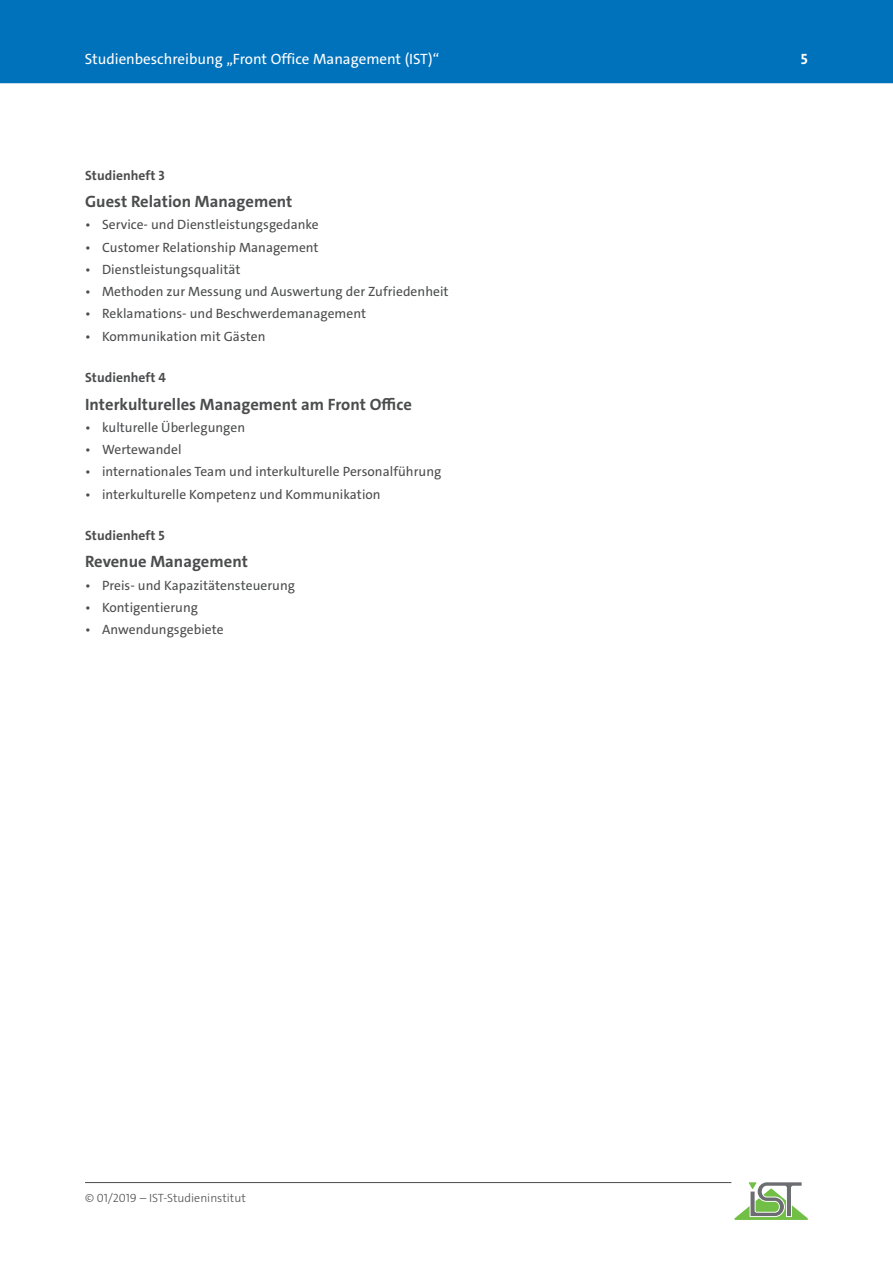
<style>
.page{position:relative;width:893px;height:1263px;background:#fff}
.page>*{position:absolute;margin:0;border:0;box-sizing:border-box;transform-origin:0 0}
.t1{font:700 16.5px "The Sans C4 s";letter-spacing:.005em;color:#4b4c4d}
.t2{font:15px "The Sans C4 s";color:#fff}
.t3{font:700 15px "The Sans C4 s";color:#fff}
.t4{font:13.5px "The Sans C4 s";letter-spacing:.005em;color:#4b4c4d}
.t5{font:700 13.5px "The Sans C4 s";letter-spacing:.005em;color:#4b4c4d}
.t6{font:300 12px "The Sans C4 s";color:#4b4c4d}
</style>
<div class="page">
<hr style="left:85px;top:1182px;width:646px;height:1px;background:#4b4c4d">
<svg style="left:734px;top:1182px;width:74px;height:38px"></svg>
<div style="left:0;top:0;width:893px;height:83px;background:#0072bc"></div>
<p class="t2" style="left:85px;top:49px;width:356px">Studienbeschreibung „Front Office Management (IST)“</p>
<p class="t3" style="left:801px;top:49px;width:8px">5</p>
<p class="t5" style="left:85px;top:167px;width:81px">Studienheft 3</p>
<p class="t1" style="left:85px;top:191px;width:209px">Guest Relation Management</p>
<p class="t4" style="left:85px;top:216px;width:235px">• Service- und Dienstleistungsgedanke</p>
<p class="t4" style="left:85px;top:238px;width:235px">• Customer Relationship Management</p>
<p class="t4" style="left:85px;top:261px;width:157px">• Dienstleistungsqualität</p>
<p class="t4" style="left:85px;top:283px;width:365px">• Methoden zur Messung und Auswertung der Zufriedenheit</p>
<p class="t4" style="left:85px;top:305px;width:283px">• Reklamations- und Beschwerdemanagement</p>
<p class="t4" style="left:85px;top:327px;width:182px">• Kommunikation mit Gästen</p>
<p class="t5" style="left:85px;top:369px;width:83px">Studienheft 4</p>
<p class="t1" style="left:85px;top:393px;width:328px">Interkulturelles Management am Front Office</p>
<p class="t4" style="left:85px;top:418px;width:162px">• kulturelle Überlegungen</p>
<p class="t4" style="left:85px;top:441px;width:98px">• Wertewandel</p>
<p class="t4" style="left:85px;top:463px;width:358px">• internationales Team und interkulturelle Personalführung</p>
<p class="t4" style="left:85px;top:485px;width:297px">• interkulturelle Kompetenz und Kommunikation</p>
<p class="t5" style="left:85px;top:527px;width:81px">Studienheft 5</p>
<p class="t1" style="left:85px;top:551px;width:164px">Revenue Management</p>
<p class="t4" style="left:85px;top:576px;width:211px">• Preis- und Kapazitätensteuerung</p>
<p class="t4" style="left:85px;top:599px;width:115px">• Kontigentierung</p>
<p class="t4" style="left:85px;top:621px;width:140px">• Anwendungsgebiete</p>
<p class="t6" style="left:85px;top:1190px;width:162px">© 01/2019 – IST-Studieninstitut</p>
</div>
